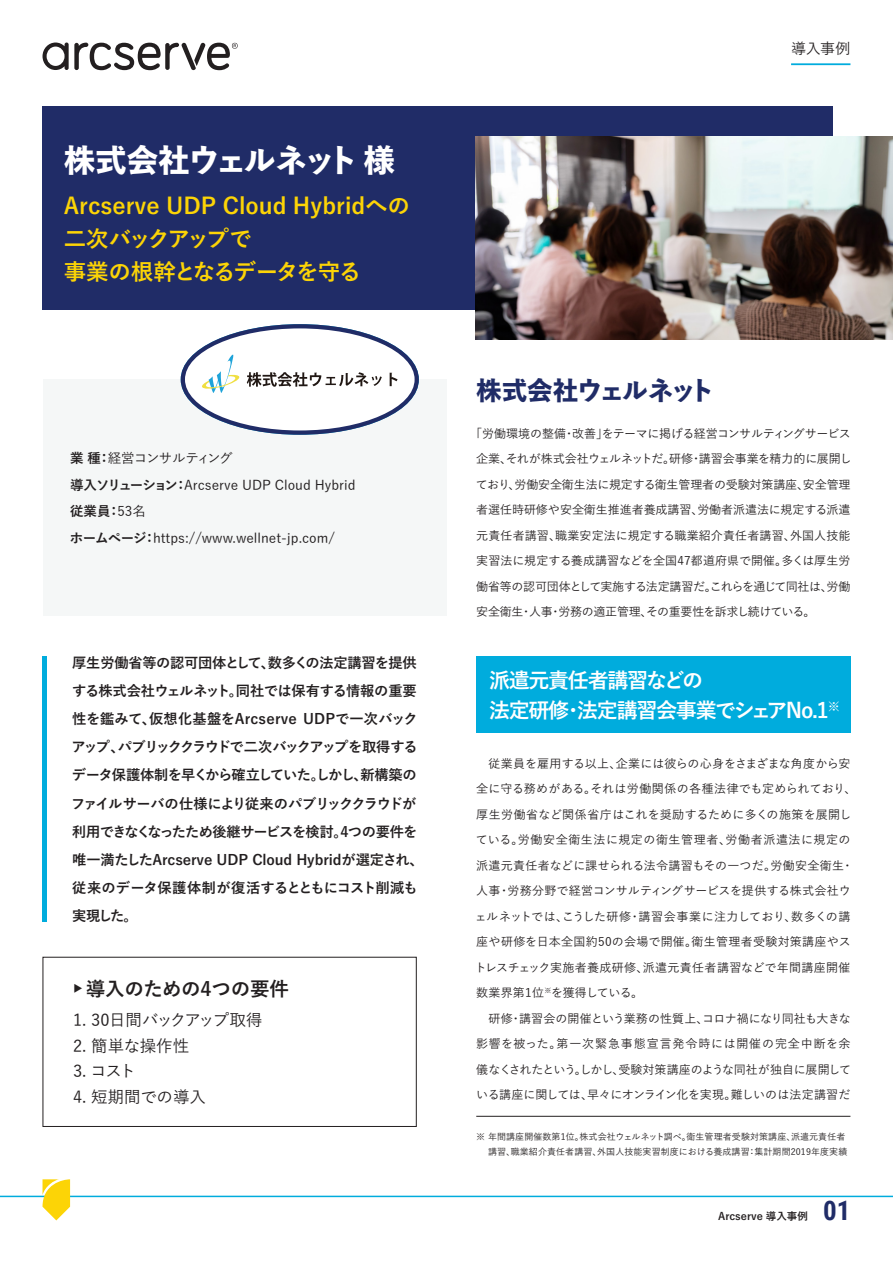
<style>
.page{position:relative;width:893px;height:1263px;background:#fff}
.page>*{position:absolute;margin:0;border:0;box-sizing:border-box;transform-origin:0 0}
.t1{font:800 31.5px "Yu Go Std N";letter-spacing:-.055em;color:#fff}
.t2{font:700 27px "Roboto Condensed";color:#202c67}
.t3{font:800 25.5px "Yu Go Std N";letter-spacing:-.055em;color:#202c67}
.t4{font:700 22.5px/33px "Yu Go";color:#fcd406}
.t5{font:700 21px/30px "Yu Go";letter-spacing:-.06em;color:#fff}
.t6{font:700 19.5px "Yu Go";letter-spacing:-.01em;color:#231f20}
.t7{font:500 16.5px "Yu Go";letter-spacing:-.015em;color:#231f20}
.t8{font:500 15px "Yu Go";color:#231f20}
.t9{font:700 14.25px/28.2px "Yu Go";letter-spacing:-.025em;color:#231f20}
.t10{font:500 13.5px/26.5px "Yu Go";color:#231f20}
.t11{font:500 12px/25.5px "Yu Go";letter-spacing:.015em;color:#231f20;text-align:justify}
.t12{font:700 10.5px "Yu Go";color:#231f20}
.t13{font:500 9px/15px "Yu Go";letter-spacing:.01em;color:#231f20}
.s1{font-weight:700}
</style>
<div class="page">
<svg style="left:43px;top:43px;width:195px;height:27px"></svg>
<hr style="left:791px;top:63px;width:59px;height:2px;background:#00acdd">
<hr style="left:0;top:1196px;width:893px;height:1px;background:#00acdd">
<svg style="left:43px;top:1179px;width:27px;height:41px"></svg>
<div style="left:43px;top:106px;width:790px;height:204px;background:#202c67"></div>
<div style="left:43px;top:379px;width:403px;height:237px;background:#f5f7f7"></div>
<hr style="left:43px;top:656px;width:4px;height:265px;background:#00acdd">
<img style="left:475px;top:137px;width:418px;height:203px">
<div style="left:43px;top:957px;width:374px;height:170px;border:1px solid #231f20"></div>
<svg style="left:181px;top:324px;width:238px;height:111px"></svg>
<div style="left:476px;top:656px;width:374px;height:77px;background:#00acdd"></div>
<hr style="left:476px;top:1116px;width:374px;height:1px;background:#231f20">
<h1 class="t1" style="left:64px;top:135px;width:333px">株式会社ウェルネット 様</h1>
<h3 class="t4" style="left:64px;top:189px;width:348px">Arcserve UDP Cloud Hybridへの二次バックアップで<br>事業の根幹となるデータを守る</h3>
<p class="t10" style="left:70px;top:443px;width:287px"><span class="s1">業 種：</span>経営コンサルティング<br><span class="s1">導入ソリューション：</span>Arcserve UDP Cloud Hybrid<span class="s1">従業員：</span>53名<br><span class="s1">ホームページ：</span>https://www.wellnet-jp.com/</p>
<p class="t9" style="left:71px;top:648px;width:354px">厚生労働省等の認可団体として、数多くの法定講習を提供する株式会社ウェルネット。同社では保有する情報の重要性を鑑みて、仮想化基盤をArcserve UDPで一次バックアップ、パブリッククラウドで二次バックアップを取得するデータ保護体制を早くから確立していた。しかし、新構築のファイルサーバの仕様により従来のパブリッククラウドが利用できなくなったため後継サービスを検討。4つの要件を唯一満たしたArcserve UDP Cloud Hybridが選定され、従来のデータ保護体制が復活するとともにコスト削減も実現した。</p>
<h3 class="t6" style="left:73px;top:978px;width:217px"><sup>▶</sup> 導入のための4つの要件</h3>
<h3 class="t7" style="left:73px;top:1005px;width:191px">1. 30日間バックアップ取得</h3>
<h3 class="t7" style="left:73px;top:1030px;width:118px">2. 簡単な操作性</h3>
<h3 class="t7" style="left:73px;top:1056px;width:64px">3. コスト</h3>
<h3 class="t7" style="left:73px;top:1081px;width:134px">4. 短期間での導入</h3>
<p class="t8" style="left:791px;top:35px;width:61px">導入事例</p>
<h3 class="t3" style="left:476px;top:370px;width:240px">株式会社ウェルネット</h3>
<p class="t11" style="left:476px;top:419px;width:377px;text-indent:-6px">「労働環境の整備・改善」をテーマに掲げる経営コンサルティングサービス企業、それが株式会社ウェルネットだ。研修・講習会事業を精力的に展開しており、労働安全衛生法に規定する衛生管理者の受験対策講座、安全管理者選任時研修や安全衛生推進者養成講習、労働者派遣法に規定する派遣元責任者講習、職業安定法に規定する職業紹介責任者講習、外国人技能実習法に規定する養成講習などを全国47都道府県で開催。多くは厚生労働省等の認可団体として実施する法定講習だ。これらを通じて同社は、労働安全衛生・人事・労務の適正管理、その重要性を訴求し続けている。</p>
<h3 class="t5" style="left:489px;top:665px;width:352px">派遣元責任者講習などの<br>法定研修・法定講習会事業でシェアNo.1<sup>※</sup></h3>
<p class="t11" style="left:475px;top:749px;width:383px;text-align:left;text-indent:14px">従業員を雇用する以上、企業には彼らの心身をさまざまな角度から安全に守る務めがある。それは労働関係の各種法律でも定められており、厚生労働省など関係省庁はこれを奨励するために多くの施策を展開している。労働安全衛生法に規定の衛生管理者、労働者派遣法に規定の派遣元責任者などに課せられる法令講習もその一つだ。労働安全衛生・人事・労務分野で経営コンサルティングサービスを提供する株式会社ウェルネットでは、こうした研修・講習会事業に注力しており、数多くの講座や研修を日本全国約50の会場で開催。衛生管理者受験対策講座やストレスチェック実施者養成研修、派遣元責任者講習などで年間講座開催数業界第1位<sup>※</sup>を獲得している。</p>
<p class="t11" style="left:476px;top:1004px;width:376px;text-indent:12px">研修・講習会の開催という業務の性質上、コロナ禍になり同社も大きな影響を被った。第一次緊急事態宣言発令時には開催の完全中断を余儀なくされたという。しかし、受験対策講座のような同社が独自に展開している講座に関しては、早々にオンライン化を実現。難しいのは法定講習だ</p>
<p class="t13" style="left:476px;top:1128px;width:373px">※ 年間講座開催数第1位。株式会社ウェルネット調べ。衛生管理者受験対策講座、派遣元責任者　 講習、職業紹介責任者講習、外国人技能実習制度における養成講習：集計期間2019年度実績</p>
<p class="t12" style="left:718px;top:1211px;width:91px">Arcserve 導入事例</p>
<h2 class="t2" style="left:823px;top:1192px;width:29px">01</h2>
</div>
